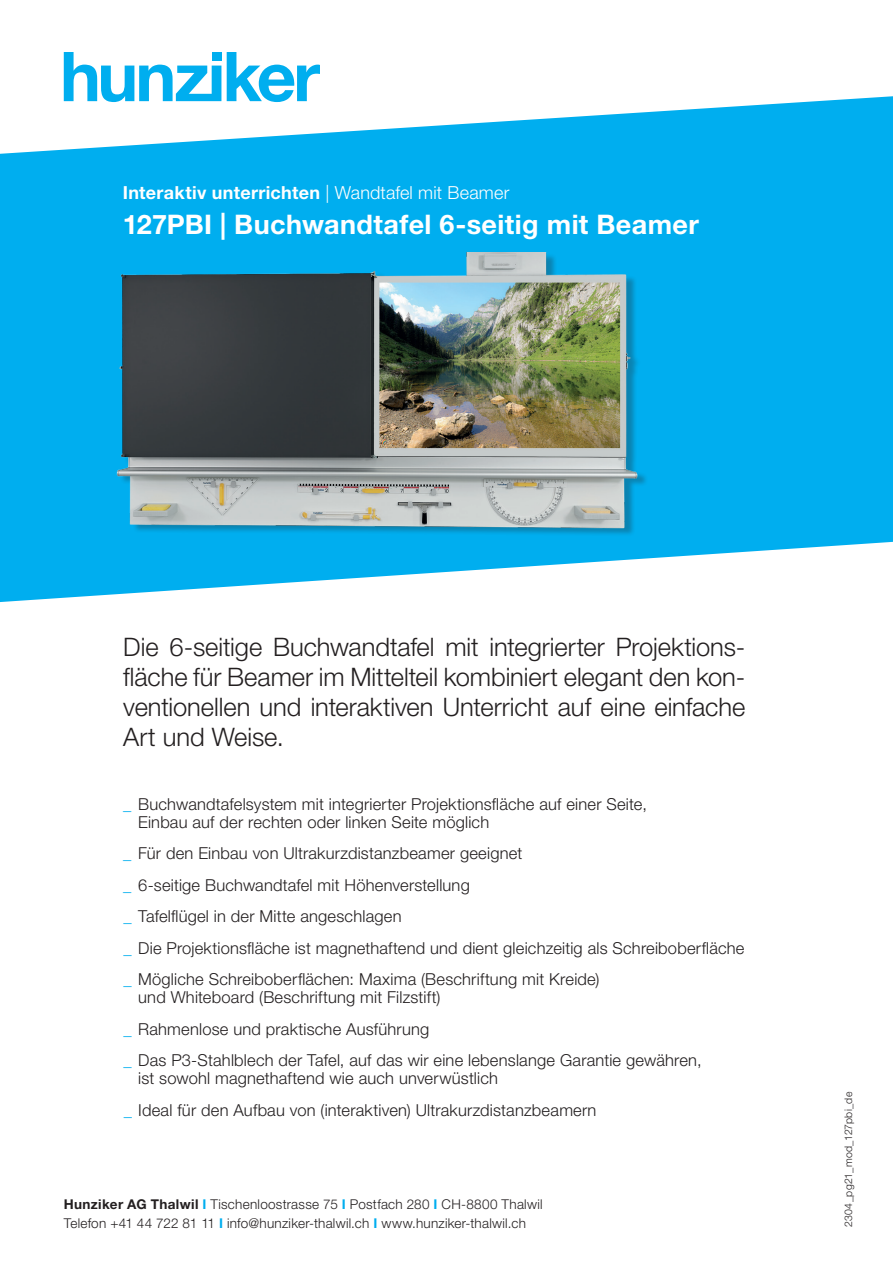
<style>
.page{position:relative;width:893px;height:1263px;background:#fff}
.page>*{position:absolute;margin:0;border:0;box-sizing:border-box;transform-origin:0 0}
.t1{font:700 27px "Helvetica Neue LT Pro";letter-spacing:.015em;color:#fff}
.t2{font:300 25.5px/30px "Helvetica Neue LT Pro";letter-spacing:-.005em;color:#231f20;text-align:justify}
.t3{font:700 18px "Helvetica Neue LT Pro";letter-spacing:.015em;color:#fff}
.t4{font:300 16.5px/31.5px "Helvetica Neue LT Pro";letter-spacing:.01em;color:#231f20}
.t5{font:300 13.5px/19.5px "Helvetica Neue LT Pro";letter-spacing:.02em;color:#231f20}
.t6{font:300 10.5px "Helvetica Neue LT Pro";letter-spacing:.03em;color:#231f20}
.s1{font-weight:300}
.s2{color:#00aeef}
.s3{font-weight:700}
.s4{font-weight:700;color:#00aeef}
</style>
<div class="page">
<svg style="left:0;top:96px;width:893px;height:449px;fill:#00aeef"></svg>
<img style="left:0;top:253px;width:860px;height:349px">
<svg style="left:64px;top:52px;width:157px;height:50px"></svg>
<div style="left:212px;top:52px;width:9px;height:8px;background:#00aeef"></div>
<svg style="left:227px;top:52px;width:93px;height:50px"></svg>
<p class="t3" style="left:123px;top:181px;width:388px">Interaktiv unterrichten <span class="s1">| Wandtafel mit Beamer</span></p>
<h1 class="t1" style="left:123px;top:207px;width:578px">127PBI | Buchwandtafel 6-seitig mit Beamer</h1>
<h2 class="t2" style="left:123px;top:631px;width:623px">Die 6-seitige Buchwandtafel mit integrierter Projektions&shy;fläche für Beamer im Mittelteil kombiniert elegant den kon&shy;ventionellen und interaktiven Unterricht auf eine einfache Art und Weise.</h2>
<p class="t4" style="left:138px;top:795px;width:510px;line-height:18px;text-indent:-15px"><span class="s2">_</span> Buchwandtafelsystem mit integrierter Projektionsfläche auf einer Seite,<br>Einbau auf der rechten oder linken Seite möglich</p>
<p class="t4" style="left:123px;top:837px;width:623px"><span class="s2">_</span> Für den Einbau von Ultrakurzdistanzbeamer geeignet<br><span class="s2">_</span> 6-seitige Buchwandtafel mit Höhenverstellung<br><span class="s2">_</span> Tafelflügel in der Mitte angeschlagen<br><span class="s2">_</span> Die Projektionsfläche ist magnethaftend und dient gleichzeitig als Schreiboberfläche <span class="s2">_</span> Mögliche Schreiboberflächen: Maxima (Beschriftung mit Kreide)</p>
<p class="t4" style="left:123px;top:981px;width:580px;text-indent:15px">und Whiteboard (Beschriftung mit Filzstift)<br><span class="s2">_</span> Rahmenlose und praktische Ausführung<br><span class="s2">_</span> Das P3-Stahlblech der Tafel, auf das wir eine lebenslange Garantie gewähren,</p>
<p class="t4" style="left:124px;top:1062px;width:474px;text-indent:14px">ist sowohl magnethaftend wie auch unverwüstlich<br><span class="s2">_</span> Ideal für den Aufbau von (interaktiven) Ultrakurzdistanzbeamern</p>
<p class="t5" style="left:64px;top:1194px;width:480px"><span class="s3">Hunziker AG Thalwil</span> <span class="s4">I</span> Tischenloostrasse 75 <span class="s4">I</span> Postfach 280 <span class="s4">I</span> CH-8800 Thalwil<br>Telefon +41 44 722 81 11 <span class="s4">I</span> info@hunziker-thalwil.ch <span class="s4">I</span> www.hunziker-thalwil.ch</p>
<p class="t6" style="left:842px;top:1227px;width:137px;rotate:-90deg">2304_pg21_mod_127pbi_de</p>
</div>
